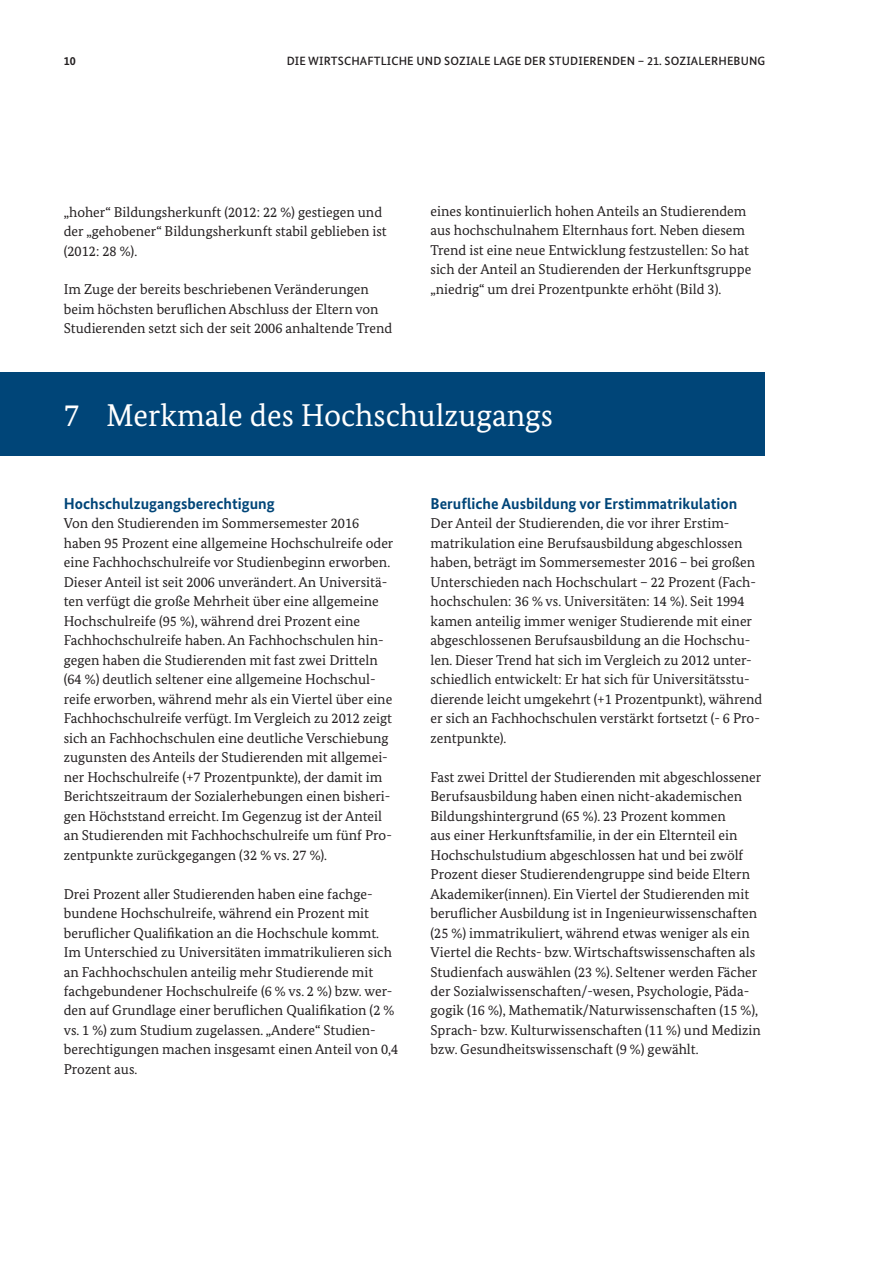
<style>
.page{position:relative;width:893px;height:1263px;background:#fff}
.page>*{position:absolute;margin:0;border:0;box-sizing:border-box;transform-origin:0 0}
.t1{font:31.5px "Bundes Serif";color:#fff}
.t2{font:700 15.75px "Bundes Sans";color:#004578}
.t3{font:14.25px/19.5px "Bundes Serif";color:#231f20}
.t4{font:500 12px "Bundes Sans";letter-spacing:.01em;color:#231f20}
.t5{font:700 12px "Bundes Sans";color:#231f20}
</style>
<div class="page">
<div style="left:0;top:372px;width:765px;height:84px;background:#004578"></div>
<p class="t5" style="left:64px;top:53px;width:13px">10</p>
<p class="t4" style="left:287px;top:53px;width:480px">DIE WIRTSCHAFTLICHE UND SOZIALE LAGE DER STUDIERENDEN – 21. SOZIALERHEBUNG</p>
<p class="t3" style="left:64px;top:202px;width:325px">„hoher“ Bildungsherkunft (2012: 22 %) gestiegen und der „gehobener“ Bildungsherkunft stabil geblieben ist (2012: 28 %).</p>
<p class="t3" style="left:64px;top:279px;width:330px">Im Zuge der bereits beschriebenen Veränderungen beim höchsten beruflichen Abschluss der Eltern von<br>Studierenden setzt sich der seit 2006 anhaltende Trend</p>
<p class="t3" style="left:431px;top:201px;width:322px">eines kontinuierlich hohen Anteils an Studierendem aus hochschulnahem Elternhaus fort. Neben diesem Trend ist eine neue Entwicklung festzustellen: So hat sich der Anteil an Studierenden der Herkunftsgruppe „niedrig“ um drei Prozentpunkte erhöht (Bild 3).</p>
<h1 class="t1" style="left:64px;top:396px;width:491px">7 Merkmale des Hochschulzugangs</h1>
<h2 class="t2" style="left:64px;top:493px;width:213px">Hochschulzugangsberechtigung</h2>
<p class="t3" style="left:64px;top:513px;width:331px">Von den Studierenden im Sommersemester 2016 haben 95 Prozent eine allgemeine Hochschulreife oder eine Fachhochschulreife vor Studienbeginn erworben.</p>
<p class="t3" style="left:64px;top:591px;width:317px">ten verfügt die große Mehrheit über eine allgemeine<br>Hochschulreife (95 %), während drei Prozent eine</p>
<p class="t3" style="left:64px;top:650px;width:315px">gegen haben die Studierenden mit fast zwei Dritteln</p>
<p class="t3" style="left:64px;top:689px;width:330px;text-align:justify">reife erworben, während mehr als ein Viertel über eine Fachhochschulreife verfügt. Im Vergleich zu 2012 zeigt sich an Fachhochschulen eine deutliche Verschiebung</p>
<p class="t3" style="left:64px;top:767px;width:320px">ner Hochschulreife (+7 Prozentpunkte), der damit im</p>
<p class="t3" style="left:64px;top:806px;width:320px">gen Höchststand erreicht. Im Gegenzug ist der Anteil</p>
<p class="t3" style="left:64px;top:845px;width:265px">zentpunkte zurückgegangen (32 % vs. 27 %).</p>
<p class="t3" style="left:64px;top:572px;width:325px">Dieser Anteil ist seit 2006 unverändert. An Universitä-</p>
<p class="t3" style="left:64px;top:630px;width:321px">Fachhochschulreife haben. An Fachhochschulen hin-</p>
<p class="t3" style="left:64px;top:669px;width:313px">(64 %) deutlich seltener eine allgemeine Hochschul-</p>
<p class="t3" style="left:64px;top:747px;width:325px">zugunsten des Anteils der Studierenden mit allgemei-</p>
<p class="t3" style="left:64px;top:786px;width:328px">Berichtszeitraum der Sozialerhebungen einen bisheri-</p>
<p class="t3" style="left:64px;top:825px;width:330px">an Studierenden mit Fachhochschulreife um fünf Pro-</p>
<p class="t3" style="left:64px;top:884px;width:310px">Drei Prozent aller Studierenden haben eine fachge-</p>
<p class="t3" style="left:64px;top:903px;width:330px">bundene Hochschulreife, während ein Prozent mit beruflicher Qualifikation an die Hochschule kommt.<br>Im Unterschied zu Universitäten immatrikulieren sich an Fachhochschulen anteilig mehr Studierende mit</p>
<p class="t3" style="left:64px;top:1001px;width:332px">den auf Grundlage einer beruflichen Qualifikation (2 %</p>
<p class="t3" style="left:64px;top:1040px;width:336px">berechtigungen machen insgesamt einen Anteil von 0,4<br>Prozent aus.</p>
<p class="t3" style="left:64px;top:981px;width:330px">fachgebundener Hochschulreife (6 % vs. 2 %) bzw. wer-</p>
<p class="t3" style="left:64px;top:1020px;width:314px">vs. 1 %) zum Studium zugelassen. „Andere“ Studien-</p>
<h2 class="t2" style="left:431px;top:493px;width:308px">Berufliche Ausbildung vor Erstimmatrikulation</h2>
<p class="t3" style="left:431px;top:513px;width:333px">Der Anteil der Studierenden, die vor ihrer Erstim&shy;matrikulation eine Berufsausbildung abgeschlossen haben, beträgt im Sommersemester 2016 – bei großen Unterschieden nach Hochschulart – 22 Prozent (Fach&shy;hochschulen: 36 % vs. Universitäten: 14 %). Seit 1994 kamen anteilig immer weniger Studierende mit einer abgeschlossenen Berufsausbildung an die Hochschu&shy;len. Dieser Trend hat sich im Vergleich zu 2012 unter&shy;schiedlich entwickelt: Er hat sich für Universitätsstu&shy;dierende leicht umgekehrt (+1 Prozentpunkt), während er sich an Fachhochschulen verstärkt fortsetzt (- 6 Pro&shy;zentpunkte).</p>
<p class="t3" style="left:431px;top:767px;width:332px">Fast zwei Drittel der Studierenden mit abgeschlossener Berufsausbildung haben einen nicht-akademischen Bildungshintergrund (65 %). 23 Prozent kommen<br>aus einer Herkunftsfamilie, in der ein Elternteil ein Hochschulstudium abgeschlossen hat und bei zwölf Prozent dieser Studierendengruppe sind beide Eltern Akademiker(innen). Ein Viertel der Studierenden mit beruflicher Ausbildung ist in Ingenieurwissenschaften (25 %) immatrikuliert, während etwas weniger als ein Viertel die Rechts- bzw. Wirtschaftswissenschaften als Studienfach auswählen (23 %). Seltener werden Fächer der Sozialwissenschaften/-wesen, Psychologie, Päda&shy;gogik (16 %), Mathematik/Naturwissenschaften (15 %), Sprach- bzw. Kulturwissenschaften (11 %) und Medizin bzw. Gesundheitswissenschaft (9 %) gewählt.</p>
</div>
